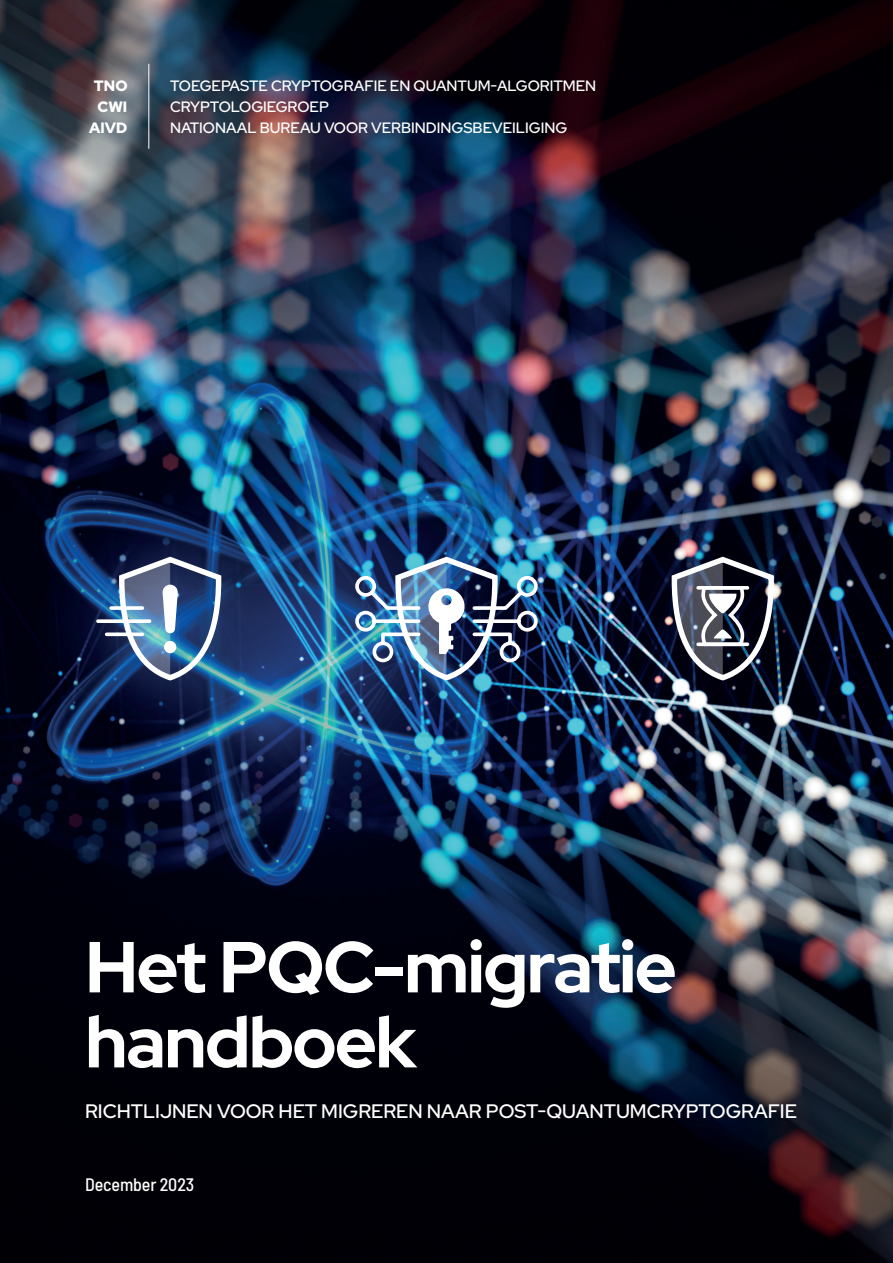
<style>
.page{position:relative;width:893px;height:1263px;background:#fff}
.page>*{position:absolute;margin:0;border:0;box-sizing:border-box;transform-origin:0 0}
.t1{font:700 72px/75px "Red Hat Display";letter-spacing:-.025em;color:#fff}
.t2{font:500 19.5px "Red Hat Display";color:#fff}
.t3{font:500 semi-condensed 18px "Barlow";letter-spacing:-.005em;color:#fff}
.t4{font:500 15px/21px "Red Hat Display";color:#fff}
.t5{font:900 15px/21px "Red Hat Display";color:#fff;text-align:center}
</style>
<div class="page">
<img style="left:0;top:0;width:893px;height:1263px">
<svg style="left:669px;top:554px;width:108px;height:131px"></svg>
<img style="left:353px;top:554px;width:187px;height:131px">
<svg style="left:98px;top:619px;width:18px;height:4px"></svg>
<svg style="left:107px;top:632px;width:9px;height:4px"></svg>
<svg style="left:111px;top:606px;width:5px;height:4px"></svg>
<svg style="left:116px;top:554px;width:108px;height:131px"></svg>
<hr style="left:148px;top:64px;width:1px;height:85px;background:#fff">
<p class="t5" style="left:89px;top:74px;width:40px">TNO<br>CWI<br>AIVD</p>
<p class="t4" style="left:170px;top:74px;width:428px">TOEGEPASTE CRYPTOGRAFIE EN QUANTUM-ALGORITMEN<br>CRYPTOLOGIEGROEP<br>NATIONAAL BUREAU VOOR VERBINDINGSBEVEILIGING</p>
<h1 class="t1" style="left:85px;top:928px;width:593px">Het PQC-migratie handboek</h1>
<h2 class="t2" style="left:85px;top:1099px;width:713px">RICHTLIJNEN VOOR HET MIGREREN NAAR POST-QUANTUMCRYPTOGRAFIE</h2>
<p class="t3" style="left:85px;top:1171px;width:111px">December 2023</p>
</div>
